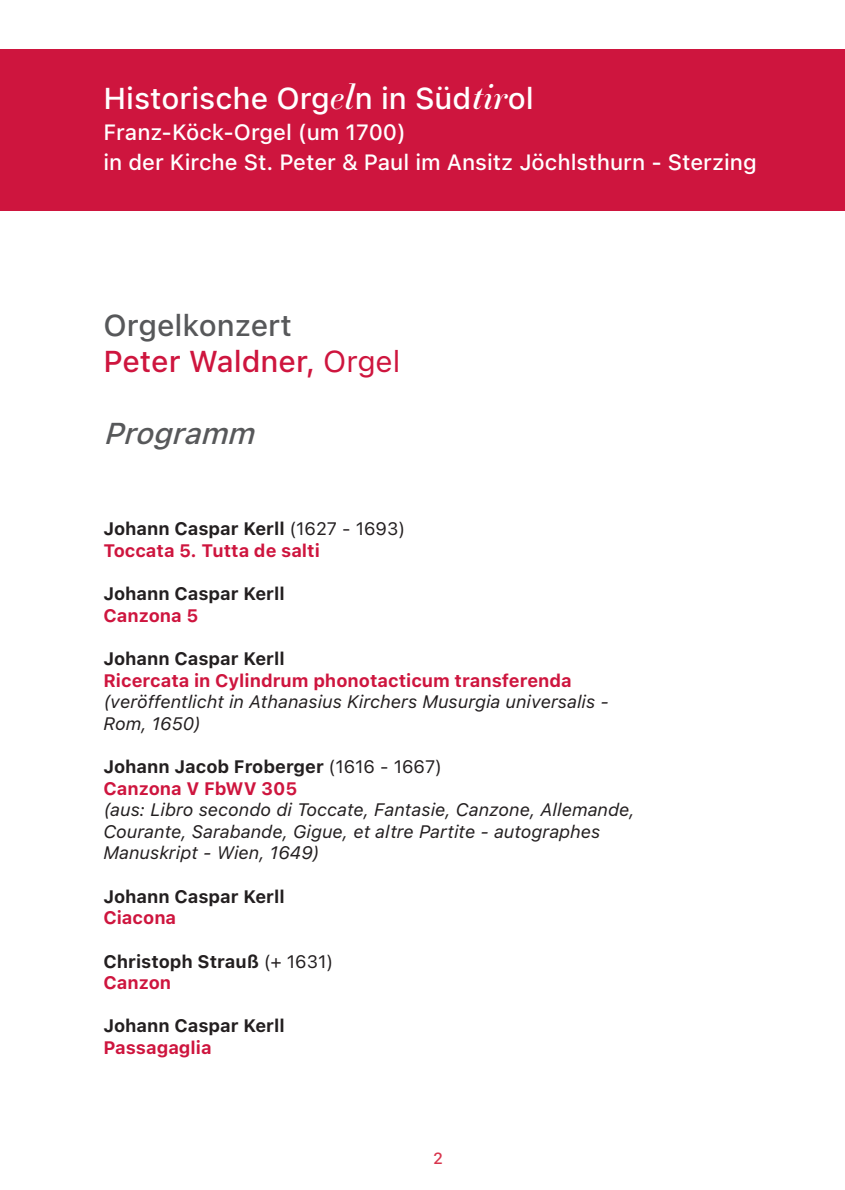
<style>
.page{position:relative;width:845px;height:1190px;background:#fff}
.page>*{position:absolute;margin:0;border:0;box-sizing:border-box;transform-origin:0 0}
.Cover_Überschrift{font:500 30px "SF Pro Text";color:#fff}
.U2_Programmübersicht_Werk{font:500 30px "SF Pro Text";color:#ce153e}
.U2_Programmübersicht_Werk-2{font:500 30px "SF Pro Text";color:#57585a}
.U2_Programmübersicht_Werk-3{font:italic 500 30px "SF Pro Text";color:#57585a}
.U2_Programmübersicht_Artists{font:500 22px "SF Pro Text";color:#fff}
.U2_Programmübersicht_Werk-4{font:italic 18px/21.6px "SF Pro Text";color:#231f20}
.U2_Programmübersicht_Werk-5{font:700 18px "SF Pro Text";color:#231f20}
.U2_Programmübersicht_Werk-6{font:700 18px "SF Pro Text";color:#ce153e}
.t1{font:500 16px "SF Pro Text";color:#d8354d}
.s1{font-family:"Essonnes Display";font-weight:400;font-style:italic;font-size:34px}
.s2{font-weight:400}
</style>
<div class="page">
<div style="left:0;top:50px;width:844px;height:161px;background:#ce153e"></div>
<p class="Cover_Überschrift" style="left:103px;top:81px;width:432px">Historische Org<span class="s1">el</span>n in Süd<span class="s1">tir</span>ol</p>
<p class="U2_Programmübersicht_Artists" style="left:103px;top:119px;width:304px">Franz-Köck-Orgel (um 1700)</p>
<p class="U2_Programmübersicht_Artists" style="left:103px;top:149px;width:654px">in der Kirche St. Peter &amp; Paul im Ansitz Jöchlsthurn - Sterzing</p>
<p class="U2_Programmübersicht_Werk-2" style="left:103px;top:308px;width:190px">Orgelkonzert</p>
<p class="U2_Programmübersicht_Werk" style="left:103px;top:344px;width:298px">Peter Waldner, <span class="s2">Orgel</span></p>
<p class="U2_Programmübersicht_Werk-3" style="left:103px;top:416px;width:167px">Programm</p>
<p class="U2_Programmübersicht_Werk-5" style="left:103px;top:518px;width:303px">Johann Caspar Kerll <span class="s2">(1627 - 1693)</span></p>
<p class="U2_Programmübersicht_Werk-6" style="left:103px;top:540px;width:218px">Toccata 5. Tutta de salti</p>
<p class="U2_Programmübersicht_Werk-5" style="left:103px;top:583px;width:183px">Johann Caspar Kerll</p>
<p class="U2_Programmübersicht_Werk-6" style="left:103px;top:604px;width:96px">Canzona 5</p>
<p class="U2_Programmübersicht_Werk-5" style="left:103px;top:648px;width:183px">Johann Caspar Kerll</p>
<p class="U2_Programmübersicht_Werk-6" style="left:103px;top:669px;width:470px">Ricercata in Cylindrum phonotacticum transferenda</p>
<p class="U2_Programmübersicht_Werk-4" style="left:103px;top:691px;width:507px">(veröffentlicht in Athanasius Kirchers Musurgia universalis -<br>Rom, 1650)</p>
<p class="U2_Programmübersicht_Werk-5" style="left:103px;top:756px;width:340px">Johann Jacob Froberger <span class="s2">(1616 - 1667)</span></p>
<p class="U2_Programmübersicht_Werk-6" style="left:103px;top:777px;width:196px">Canzona V FbWV 305</p>
<p class="U2_Programmübersicht_Werk-4" style="left:103px;top:799px;width:533px">(aus: Libro secondo di Toccate, Fantasie, Canzone, Allemande,<br>Courante, Sarabande, Gigue, et altre Partite - autographes<br>Manuskript - Wien, 1649)</p>
<p class="U2_Programmübersicht_Werk-5" style="left:103px;top:885px;width:183px">Johann Caspar Kerll</p>
<p class="U2_Programmübersicht_Werk-6" style="left:103px;top:907px;width:74px">Ciacona</p>
<p class="U2_Programmübersicht_Werk-5" style="left:103px;top:950px;width:231px">Christoph Strauß <span class="s2">(+ 1631)</span></p>
<p class="U2_Programmübersicht_Werk-6" style="left:103px;top:972px;width:69px">Canzon</p>
<p class="U2_Programmübersicht_Werk-5" style="left:103px;top:1015px;width:183px">Johann Caspar Kerll</p>
<p class="U2_Programmübersicht_Werk-6" style="left:103px;top:1036px;width:110px">Passagaglia</p>
<p class="t1" style="left:433px;top:1149px;width:11px">2</p>
</div>
